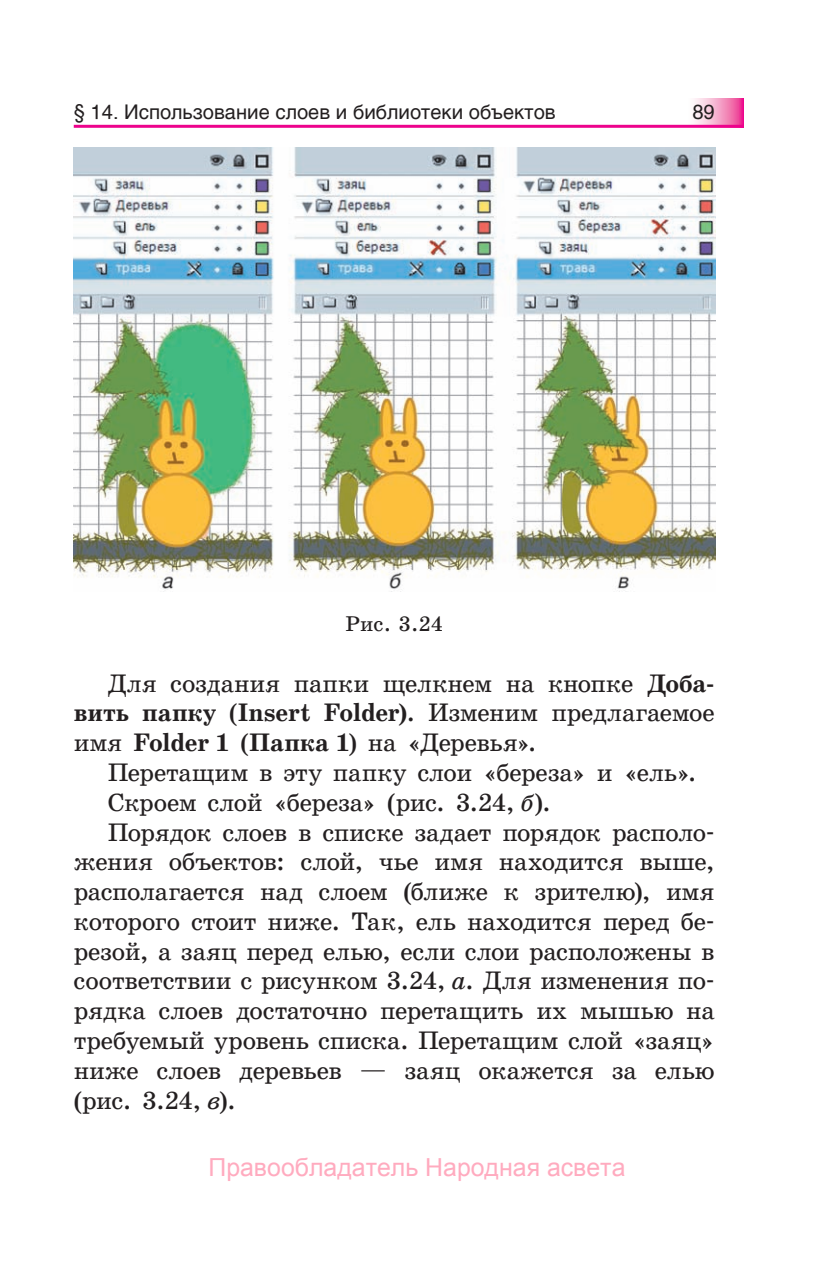
<style>
.page{position:relative;width:834px;height:1282px;background:#fff}
.page>*{position:absolute;margin:0;border:0;box-sizing:border-box;transform-origin:0 0}
.t1{font:25.4px/29.8px "School Book New C";letter-spacing:-.01em;color:#231f20;text-align:justify}
.t2{font:24.8px "Arial";color:#ffabbf}
.t3{font:21.4px "School Book New C";color:#231f20}
.t4{font:20px "Helios New";color:#231f20}
.s1{font-weight:700}
.s2{font-style:italic}
</style>
<div class="page">
<svg style="left:686px;top:99px;width:57px;height:26px"></svg>
<hr style="left:74px;top:125px;width:669px;height:3px;background:#ed028c">
<img style="left:74px;top:147px;width:640px;height:443px">
<p class="t4" style="left:74px;top:100px;width:483px">§ 14. Использование слоев и библиотеки объектов</p>
<p class="t4" style="left:692px;top:100px;width:24px">89</p>
<p class="t3" style="left:345px;top:614px;width:99px">Рис. 3.24</p>
<p class="t1" style="left:74px;top:669px;width:642px;text-indent:34px">Для создания папки щелкнем на кнопке <span class="s1">Доба&shy;вить папку</span> (<span class="s1">Insert Folder)</span>. Изменим предлагаемое имя <span class="s1">Folder 1</span> (<span class="s1">Папка 1</span>) на «Деревья».</p>
<p class="t1" style="left:108px;top:759px;width:590px">Перетащим в эту папку слои «береза» и «ель».</p>
<p class="t1" style="left:108px;top:788px;width:444px">Скроем слой «береза» (рис. 3.24, <span class="s2">б</span>).</p>
<p class="t1" style="left:108px;top:818px;width:608px">Порядок слоев в списке задает порядок располо-</p>
<p class="t1" style="left:74px;top:848px;width:642px">жения объектов: слой, чье имя находится выше,</p>
<p class="t1" style="left:74px;top:878px;width:642px">располагается над слоем (ближе к зрителю), имя</p>
<p class="t1" style="left:74px;top:907px;width:642px">которого стоит ниже. Так, ель находится перед бе-</p>
<p class="t1" style="left:74px;top:937px;width:642px">резой, а заяц перед елью, если слои расположены в</p>
<p class="t1" style="left:74px;top:967px;width:642px">соответствии с рисунком 3.24, <span class="s2">а</span>. Для изменения по-</p>
<p class="t1" style="left:74px;top:997px;width:642px">рядка слоев достаточно перетащить их мышью на</p>
<p class="t1" style="left:74px;top:1027px;width:642px">требуемый уровень списка. Перетащим слой «заяц»</p>
<p class="t1" style="left:74px;top:1056px;width:642px">ниже слоев деревьев — заяц окажется за елью</p>
<p class="t1" style="left:74px;top:1086px;width:164px">(рис. 3.24, <span class="s2">в</span>).</p>
<p class="t2" style="left:208px;top:1150px;width:418px">Правообладатель Народная асвета</p>
</div>
